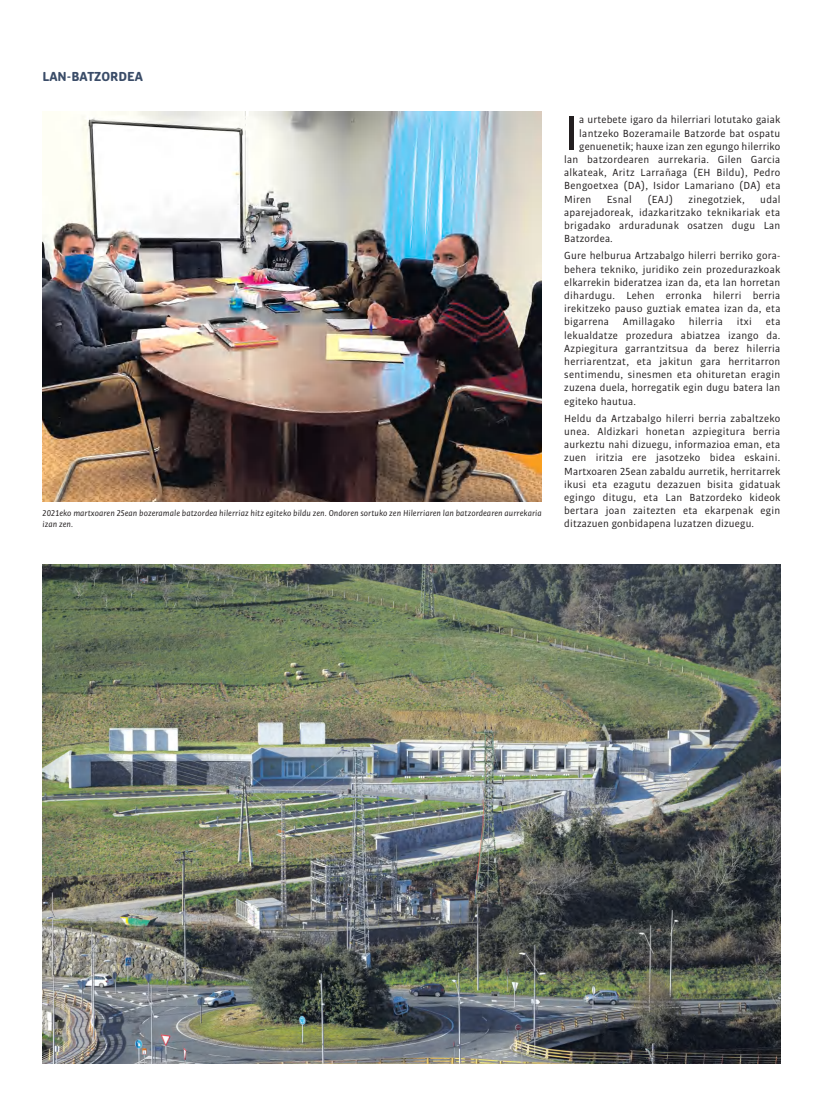
<style>
.page{position:relative;width:823px;height:1106px;background:#fff}
.page>*{position:absolute;margin:0;border:0;box-sizing:border-box;transform-origin:0 0}
.t1{font:51.9px "Bulo";color:#231f20}
.t2{font:700 14px "Bulo Rounded";color:#3a4c68}
.t3{font:11px/13.2px "Bulo";letter-spacing:.025em;color:#231f20;text-align:justify}
.t4{font:italic 9px/10.8px "Bulo";letter-spacing:.015em;color:#231f20}
</style>
<div class="page">
<img style="left:43px;top:112px;width:498px;height:389px">
<img style="left:43px;top:565px;width:737px;height:498px">
<p class="t2" style="left:43px;top:68px;width:102px">LAN-BATZORDEA</p>
<p class="t4" style="left:43px;top:507px;width:500px">2021eko martxoaren 25ean bozeramale batzordea hilerriaz hitz egiteko bildu zen. Ondoren sortuko zen Hilerriaren lan batzordearen aurrekaria izan zen.</p>
<h1 class="t1" style="left:564px;top:101px;width:16px">I</h1>
<p class="t3" style="left:579px;top:113px;width:202px">a urtebete igaro da hilerriari lotutako gaiak</p>
<p class="t3" style="left:579px;top:126px;width:202px">lantzeko Bozeramaile Batzorde bat ospatu</p>
<p class="t3" style="left:579px;top:139px;width:202px">genuenetik; hauxe izan zen egungo hilerriko</p>
<p class="t3" style="left:564px;top:152px;width:217px">lan batzordearen aurrekaria. Gilen Garcia</p>
<p class="t3" style="left:564px;top:166px;width:217px">alkateak, Aritz Larrañaga (EH Bildu), Pedro</p>
<p class="t3" style="left:564px;top:179px;width:217px">Bengoetxea (DA), Isidor Lamariano (DA) eta</p>
<p class="t3" style="left:564px;top:192px;width:29px">Miren</p>
<p class="t3" style="left:606px;top:192px;width:27px">Esnal</p>
<p class="t3" style="left:647px;top:192px;width:27px">(EAJ)</p>
<p class="t3" style="left:688px;top:192px;width:58px">zinegotziek,</p>
<p class="t3" style="left:564px;top:192px;width:217px;text-indent:196px">udal aparejadoreak, idazkaritzako teknikariak eta brigadako arduradunak osatzen dugu Lan Batzordea.</p>
<p class="t3" style="left:564px;top:249px;width:217px">Gure helburua Artzabalgo hilerri berriko gora&shy;behera tekniko, juridiko zein prozedurazkoak elkarrekin bideratzea izan da, eta lan horretan dihardugu. Lehen erronka hilerri berria irekitzeko pauso guztiak ematea izan da, eta bigarrena</p>
<p class="t3" style="left:622px;top:315px;width:54px">Amillagako</p>
<p class="t3" style="left:688px;top:315px;width:35px">hilerria</p>
<p class="t3" style="left:736px;top:315px;width:17px">itxi</p>
<p class="t3" style="left:564px;top:315px;width:217px;text-indent:201px">eta lekualdatze prozedura abiatzea izango da.<br>Azpiegitura garrantzitsua da berez hilerria herriarentzat, eta jakitun gara herritarron sentimendu, sinesmen eta ohituretan eragin zuzena duela, horregatik egin dugu batera lan egiteko hautua.</p>
<p class="t3" style="left:564px;top:411px;width:217px">Heldu da Artzabalgo hilerri berria zabaltzeko unea. Aldizkari honetan azpiegitura berria aurkeztu nahi dizuegu, informazioa eman, eta zuen iritzia ere jasotzeko bidea eskaini.<br>Martxoaren 25ean zabaldu aurretik, herritarrek ikusi eta ezagutu dezazuen bisita gidatuak egingo ditugu, eta Lan Batzordeko kideok bertara joan zaitezten eta ekarpenak egin ditzazuen gonbidapena luzatzen dizuegu.</p>
</div>
